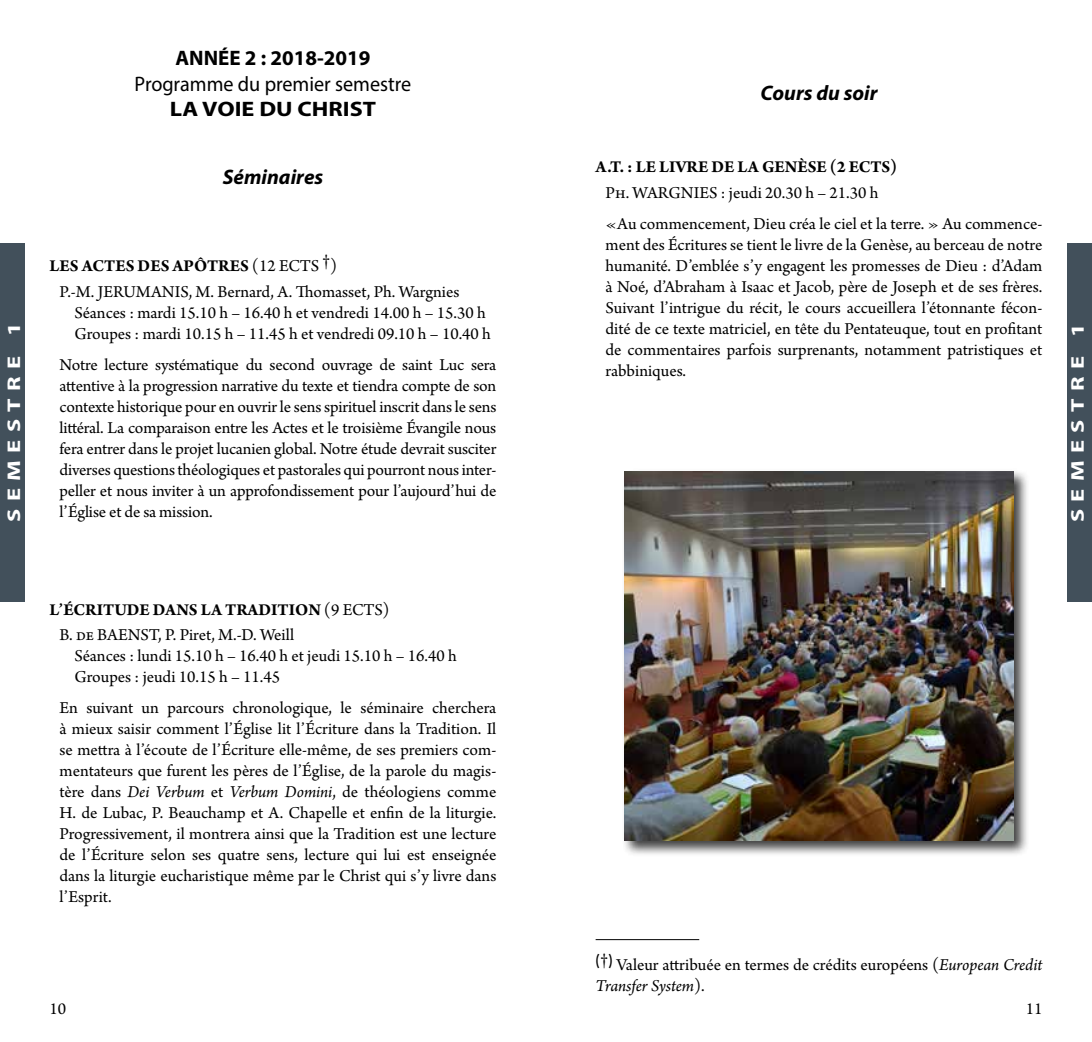
<style>
.page{position:relative;width:1092px;height:1042px;background:#fff}
.page>*{position:absolute;margin:0;border:0;box-sizing:border-box;transform-origin:0 0}
.t1{font:21px "Myriad Pro";color:#000;scale:.96 1}
.t2{font:italic 700 21px "Myriad Pro";color:#000}
.t3{font:700 21px "Myriad Pro";color:#000}
.t4{font:700 21px "Myriad Pro";color:#000;scale:1.15 1}
.t5{font:700 18.38px "Myriad Pro";letter-spacing:.3em;color:#fff;scale:1.33 1}
.t6{font:17.5px/21px "Arno Pro";color:#000}
.t7{font:700 17.5px "Arno Pro";color:#000}
.s1{font-weight:700}
.s2{font-style:italic}
</style>
<div class="page">
<div style="left:0;top:243px;width:25px;height:358px;background:#42505b"></div>
<div style="left:1067px;top:243px;width:24px;height:359px;background:#42505b"></div>
<hr style="left:595px;top:939px;width:104px;height:1px;background:#000">
<div style="left:622px;top:469px;width:407px;height:388px;background:#000;opacity:.75"></div>
<img style="left:624px;top:471px;width:389px;height:369px">
<p class="t3" style="left:175px;top:45px;width:197px">ANNÉE 2 : 2018-2019</p>
<p class="t1" style="left:135px;top:71px;width:290px">Programme du premier semestre</p>
<p class="t4" style="left:170px;top:95px;width:181px">LA VOIE DU CHRIST</p>
<p class="t2" style="left:760px;top:79px;width:119px">Cours du soir</p>
<p class="t7" style="left:595px;top:157px;width:303px">A.T. : LE LIVRE DE LA GENÈSE (2 ECTS)</p>
<p class="t6" style="left:605px;top:178px;width:438px;line-height:31px">Ph. WARGNIES : jeudi 20.30 h – 21.30 h<br>«Au commencement, Dieu créa le ciel et la terre. » Au commence-</p>
<p class="t6" style="left:605px;top:235px;width:438px;text-align:justify">ment des Écritures se tient le livre de la Genèse, au berceau de notre humanité. D’emblée s’y engagent les promesses de Dieu : d’Adam à Noé, d’Abraham à Isaac et Jacob, père de Joseph et de ses frères.<br>Suivant l’intrigue du récit, le cours accueillera l’étonnante fécon&shy;dité de ce texte matriciel, en tête du Pentateuque, tout en profitant de commentaires parfois surprenants, notamment patristiques et rabbiniques.</p>
<p class="t2" style="left:223px;top:163px;width:102px">Séminaires</p>
<p class="t6" style="left:60px;top:253px;width:401px;line-height:25.9px;text-indent:-10px"><span class="s1">LES ACTES DES APÔTRES</span> (12 ECTS <sup>†</sup>)<br>P.-M. JERUMANIS, M. Bernard, A. Thomasset, Ph. Wargnies</p>
<p class="t6" style="left:74px;top:303px;width:418px">Séances : mardi 15.10 h – 16.40 h et vendredi 14.00 h – 15.30 h<br>Groupes : mardi 10.15 h – 11.45 h et vendredi 09.10 h – 10.40 h</p>
<p class="t6" style="left:60px;top:355px;width:438px;text-align:justify">Notre lecture systématique du second ouvrage de saint Luc sera attentive à la progression narrative du texte et tiendra compte de son contexte historique pour en ouvrir le sens spirituel inscrit dans le sens littéral. La comparaison entre les Actes et le troisième Évangile nous fera entrer dans le projet lucanien global. Notre étude devrait susciter diverses questions théologiques et pastorales qui pourront nous inter&shy;peller et nous inviter à un approfondissement pour l’aujourd’hui de l’Église et de sa mission.</p>
<p class="t5" style="left:2px;top:522px;width:151px;rotate:-90deg">SEMESTRE 1</p>
<p class="t5" style="left:1065px;top:522px;width:151px;rotate:-90deg">SEMESTRE 1</p>
<p class="t6" style="left:60px;top:597px;width:331px;line-height:25.9px;text-indent:-10px"><span class="s1">L’ÉCRITUDE DANS LA TRADITION</span> (9 ECTS)<br>B. de BAENST, P. Piret, M.-D. Weill</p>
<p class="t6" style="left:74px;top:646px;width:384px">Séances : lundi 15.10 h – 16.40 h et jeudi 15.10 h – 16.40 h<br>Groupes : jeudi 10.15 h – 11.45</p>
<p class="t6" style="left:60px;top:698px;width:438px;text-align:justify">En suivant un parcours chronologique, le séminaire cherchera à mieux saisir comment l’Église lit l’Écriture dans la Tradition. Il se mettra à l’écoute de l’Écriture elle-même, de ses premiers com&shy;mentateurs que furent les pères de l’Église, de la parole du magis&shy;tère dans <span class="s2">Dei Verbum</span> et <span class="s2">Verbum Domini</span>, de théologiens comme H. de Lubac, P. Beauchamp et A. Chapelle et enfin de la liturgie.<br>Progressivement, il montrera ainsi que la Tradition est une lecture de l’Écriture selon ses quatre sens, lecture qui lui est enseignée dans la liturgie eucharistique même par le Christ qui s’y livre dans l’Esprit.</p>
<p class="t6" style="left:50px;top:999px;width:18px">10</p>
<p class="t6" style="left:595px;top:955px;width:448px"><sup>(†)</sup> Valeur attribuée en termes de crédits européens (<span class="s2">European Credit<br>Transfer System</span>).</p>
<p class="t6" style="left:1025px;top:999px;width:18px">11</p>
</div>
